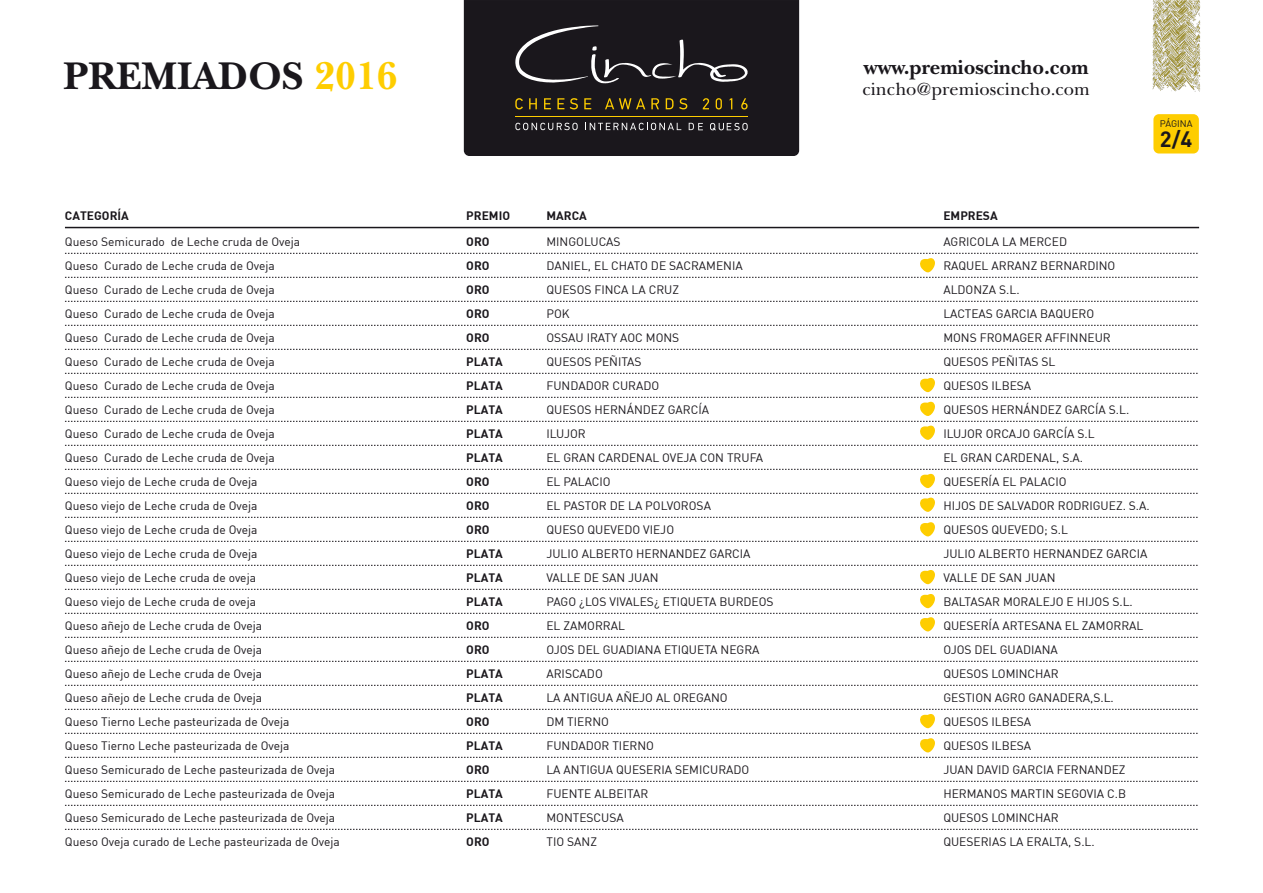
<style>
.page{position:relative;width:1263px;height:893px;background:#fff}
.page>*{position:absolute;margin:0;border:0;box-sizing:border-box;transform-origin:0 0}
.t1{font:700 40.35px "New Baskerville Std";color:#1a171c}
.t2{font:21.75px "DIN Bold";color:#1a171c}
.t3{font:700 20.85px "New Baskerville Std";color:#1a171c}
.t4{font:18.3px "New Baskerville Std";color:#1a171c}
.t5{font:12px/24px "DIN";color:#1a171c}
.t6{font:12px/24px "DIN Bold";color:#1a171c}
.t7{font:9.45px "DIN";color:#1a171c}
.s1{color:#fecd00}
</style>
<div class="page">
<svg style="left:65px;top:301px;width:1133px;height:1px"></svg>
<svg style="left:65px;top:325px;width:1133px;height:1px"></svg>
<svg style="left:65px;top:349px;width:1133px;height:1px"></svg>
<svg style="left:65px;top:637px;width:1133px;height:1px"></svg>
<svg style="left:65px;top:661px;width:1133px;height:1px"></svg>
<svg style="left:65px;top:685px;width:1133px;height:1px"></svg>
<svg style="left:65px;top:781px;width:1133px;height:1px"></svg>
<svg style="left:65px;top:805px;width:1133px;height:1px"></svg>
<svg style="left:65px;top:829px;width:1133px;height:1px"></svg>
<hr style="left:65px;top:227px;width:1134px;height:1px;background:#1a171c">
<div style="left:464px;top:0;width:335px;height:156px;background:#1a171c"></div>
<svg style="left:515px;top:25px;width:233px;height:58px;background:#302e32"></svg>
<svg style="left:515px;top:98px;width:8px;height:11px"></svg>
<svg style="left:529px;top:98px;width:8px;height:11px"></svg>
<svg style="left:544px;top:98px;width:7px;height:11px"></svg>
<svg style="left:557px;top:98px;width:7px;height:11px"></svg>
<svg style="left:570px;top:98px;width:8px;height:11px"></svg>
<svg style="left:584px;top:98px;width:7px;height:11px"></svg>
<svg style="left:605px;top:98px;width:40px;height:11px"></svg>
<svg style="left:651px;top:98px;width:8px;height:11px"></svg>
<svg style="left:666px;top:98px;width:7px;height:11px"></svg>
<svg style="left:679px;top:98px;width:8px;height:11px"></svg>
<svg style="left:703px;top:98px;width:6px;height:11px"></svg>
<svg style="left:716px;top:98px;width:6px;height:11px"></svg>
<svg style="left:730px;top:98px;width:2px;height:11px"></svg>
<svg style="left:741px;top:98px;width:7px;height:11px"></svg>
<svg style="left:515px;top:123px;width:63px;height:7px"></svg>
<svg style="left:585px;top:123px;width:96px;height:7px"></svg>
<svg style="left:689px;top:123px;width:14px;height:7px"></svg>
<svg style="left:710px;top:123px;width:38px;height:7px"></svg>
<hr style="left:515px;top:116px;width:233px;height:1px;background:#fecd00">
<img style="left:1152px;top:0;width:49px;height:92px">
<div style="left:1153px;top:114px;width:46px;height:39px;background:#fecd00;border-radius:5px"></div>
<svg style="left:65px;top:253px;width:1133px;height:25px"></svg>
<svg style="left:65px;top:373px;width:1133px;height:73px"></svg>
<svg style="left:65px;top:469px;width:1133px;height:73px"></svg>
<svg style="left:65px;top:565px;width:1133px;height:66px"></svg>
<svg style="left:65px;top:709px;width:1133px;height:49px"></svg>
<h1 class="t1" style="left:63px;top:53px;width:336px">PREMIADOS <span class="s1">2016</span></h1>
<h3 class="t3" style="left:864px;top:55px;width:226px">www.premioscincho.com</h3>
<h3 class="t4" style="left:862px;top:78px;width:229px">cincho@premioscincho.com</h3>
<p class="t7" style="left:1160px;top:118px;width:34px">PÁGINA</p>
<h2 class="t2" style="left:1160px;top:125px;width:34px">2/4</h2>
<p class="t6" style="left:65px;top:203px;width:65px">CATEGORÍA</p>
<p class="t6" style="left:466px;top:203px;width:45px">PREMIO</p>
<p class="t6" style="left:546px;top:203px;width:42px">MARCA</p>
<p class="t6" style="left:943px;top:203px;width:56px">EMPRESA</p>
<p class="t5" style="left:65px;top:229px;width:276px">Queso Semicurado de Leche cruda de Oveja<br>Queso Curado de Leche cruda de Oveja<br>Queso Curado de Leche cruda de Oveja<br>Queso Curado de Leche cruda de Oveja<br>Queso Curado de Leche cruda de Oveja<br>Queso Curado de Leche cruda de Oveja<br>Queso Curado de Leche cruda de Oveja<br>Queso Curado de Leche cruda de Oveja<br>Queso Curado de Leche cruda de Oveja<br>Queso Curado de Leche cruda de Oveja<br>Queso viejo de Leche cruda de Oveja<br>Queso viejo de Leche cruda de Oveja<br>Queso viejo de Leche cruda de Oveja<br>Queso viejo de Leche cruda de Oveja<br>Queso viejo de Leche cruda de oveja<br>Queso viejo de Leche cruda de oveja<br>Queso añejo de Leche cruda de Oveja<br>Queso añejo de Leche cruda de Oveja<br>Queso añejo de Leche cruda de Oveja<br>Queso añejo de Leche cruda de Oveja<br>Queso Tierno Leche pasteurizada de Oveja<br>Queso Tierno Leche pasteurizada de Oveja<br>Queso Semicurado de Leche pasteurizada de Oveja Queso Semicurado de Leche pasteurizada de Oveja Queso Semicurado de Leche pasteurizada de Oveja Queso Oveja curado de Leche pasteurizada de Oveja</p>
<p class="t6" style="left:466px;top:229px;width:38px">ORO<br>ORO<br>ORO<br>ORO<br>ORO<br>PLATA<br>PLATA<br>PLATA<br>PLATA<br>PLATA<br>ORO<br>ORO<br>ORO<br>PLATA<br>PLATA<br>PLATA<br>ORO<br>ORO<br>PLATA<br>PLATA<br>ORO<br>PLATA<br>ORO<br>PLATA<br>PLATA<br>ORO</p>
<p class="t5" style="left:546px;top:229px;width:229px">MINGOLUCAS<br>DANIEL, EL CHATO DE SACRAMENIA<br>QUESOS FINCA LA CRUZ<br>POK<br>OSSAU IRATY AOC MONS<br>QUESOS PEÑITAS<br>FUNDADOR CURADO<br>QUESOS HERNÁNDEZ GARCÍA<br>ILUJOR<br>EL GRAN CARDENAL OVEJA CON TRUFA<br>EL PALACIO<br>EL PASTOR DE LA POLVOROSA<br>QUESO QUEVEDO VIEJO<br>JULIO ALBERTO HERNANDEZ GARCIA<br>VALLE DE SAN JUAN<br>PAGO ¿LOS VIVALES¿ ETIQUETA BURDEOS<br>EL ZAMORRAL<br>OJOS DEL GUADIANA ETIQUETA NEGRA<br>ARISCADO<br>LA ANTIGUA AÑEJO AL OREGANO<br>DM TIERNO<br>FUNDADOR TIERNO<br>LA ANTIGUA QUESERIA SEMICURADO<br>FUENTE ALBEITAR<br>MONTESCUSA<br>TIO SANZ</p>
<p class="t5" style="left:943px;top:229px;width:208px">AGRICOLA LA MERCED<br>RAQUEL ARRANZ BERNARDINO<br>ALDONZA S.L.<br>LACTEAS GARCIA BAQUERO<br>MONS FROMAGER AFFINNEUR<br>QUESOS PEÑITAS SL<br>QUESOS ILBESA<br>QUESOS HERNÁNDEZ GARCÍA S.L.<br>ILUJOR ORCAJO GARCÍA S.L<br>EL GRAN CARDENAL, S.A.<br>QUESERÍA EL PALACIO<br>HIJOS DE SALVADOR RODRIGUEZ. S.A.<br>QUESOS QUEVEDO; S.L<br>JULIO ALBERTO HERNANDEZ GARCIA<br>VALLE DE SAN JUAN<br>BALTASAR MORALEJO E HIJOS S.L.<br>QUESERÍA ARTESANA EL ZAMORRAL<br>OJOS DEL GUADIANA<br>QUESOS LOMINCHAR<br>GESTION AGRO GANADERA,S.L.<br>QUESOS ILBESA<br>QUESOS ILBESA<br>JUAN DAVID GARCIA FERNANDEZ<br>HERMANOS MARTIN SEGOVIA C.B<br>QUESOS LOMINCHAR<br>QUESERIAS LA ERALTA, S.L.</p>
</div>
